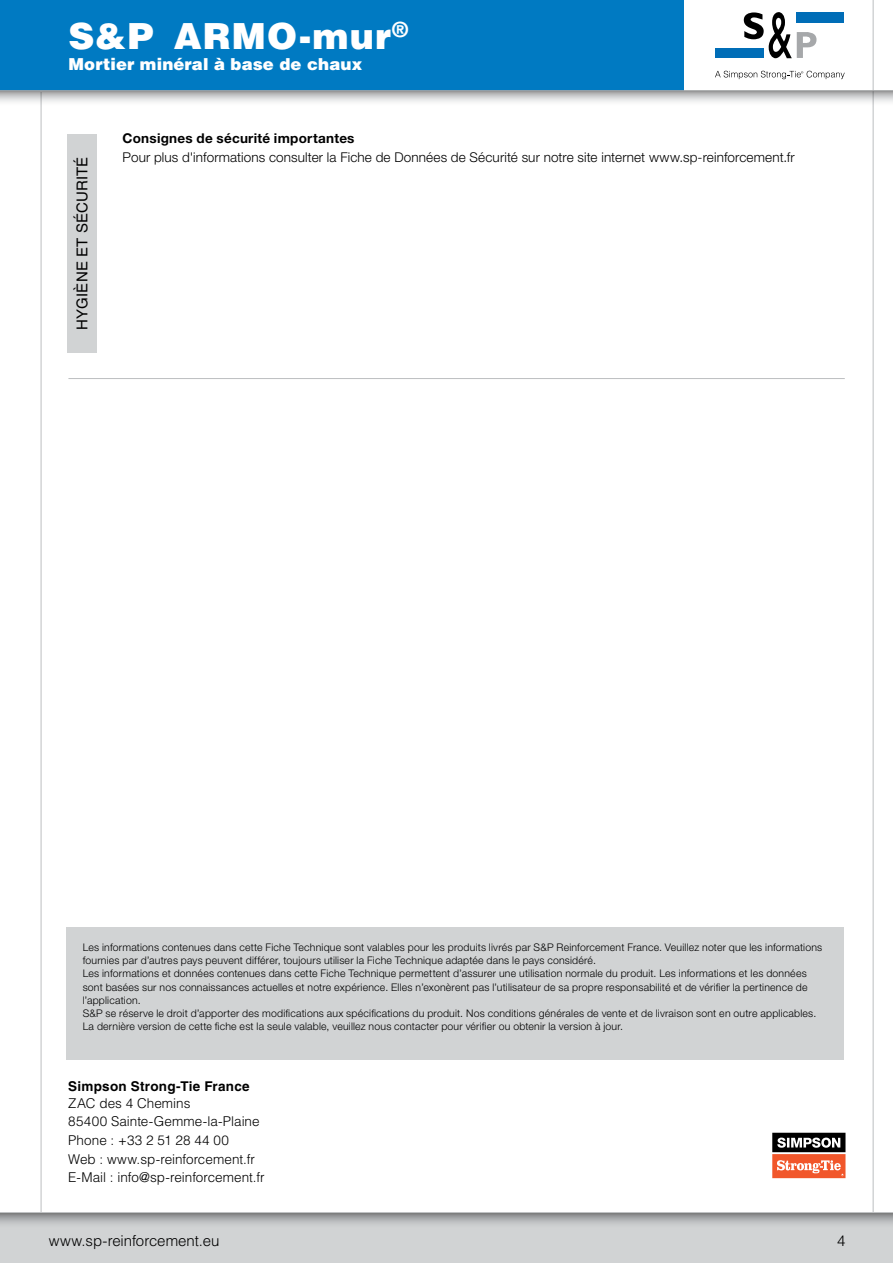
<style>
.page{position:relative;width:893px;height:1263px;background:#fff}
.page>*{position:absolute;margin:0;border:0;box-sizing:border-box;transform-origin:0 0}
.t1{font:900 36px "Helvetica LT Std";letter-spacing:.035em;color:#fff}
.t2{font:900 16.5px "Helvetica LT Std";letter-spacing:.005em;color:#fff}
.t3{font:300 15px "Helvetica LT Std";letter-spacing:-.005em;color:#000}
.t4{font:15px "Helvetica LT Std";letter-spacing:.01em;color:#000}
.t5{font:300 13.5px/18.6px "Helvetica LT Std";color:#000}
.t6{font:300 13.5px "Helvetica Neue LT Std";letter-spacing:.01em;color:#000}
.t7{font:700 13.5px "Helvetica Neue LT Std";letter-spacing:.02em;color:#000}
.t8{font:700 13.5px "Helvetica LT Std";letter-spacing:.02em;color:#000}
.t9{font:300 10.5px/13.2px "Helvetica Neue LT Std";letter-spacing:.02em;color:#000}
</style>
<div class="page">
<hr style="left:873px;top:0;width:1px;height:1263px;background:#bcbec0">
<hr style="left:41px;top:92px;width:1px;height:1171px;background:#bcbec0">
<div style="left:0;top:1212px;width:893px;height:51px;background:#d1d3d4"></div>
<svg style="left:0;top:1213px;width:893px;height:11px"></svg>
<hr style="left:0;top:1212px;width:893px;height:1px;background:#bcbec0">
<div style="left:0;top:0;width:683px;height:91px;background:#007ac2"></div>
<svg style="left:0;top:91px;width:893px;height:15px"></svg>
<hr style="left:0;top:90px;width:893px;height:1px;background:#bcbec0">
<div style="left:716px;top:48px;width:48px;height:10px;background:#006db7"></div>
<div style="left:796px;top:12px;width:48px;height:10px;background:#006db7"></div>
<svg style="left:744px;top:12px;width:72px;height:46px"></svg>
<svg style="left:715px;top:71px;width:130px;height:8px"></svg>
<hr style="left:68px;top:378px;width:777px;height:1px;background:#bcbec0">
<div style="left:67px;top:134px;width:30px;height:219px;background:#d1d3d4"></div>
<div style="left:66px;top:927px;width:778px;height:133px;background:#d1d3d4"></div>
<div style="left:768px;top:1129px;width:81px;height:53px;background:linear-gradient(to right,#fff,#fff)"></div>
<svg style="left:772px;top:1133px;width:73px;height:45px;background:#a96754"></svg>
<h1 class="t1" style="left:68px;top:13px;width:341px">S&amp;P ARMO-mur<sup>®</sup></h1>
<h2 class="t2" style="left:68px;top:54px;width:296px">Mortier minéral à base de chaux</h2>
<h3 class="t4" style="left:73px;top:330px;width:175px;rotate:-90deg">HYGIÈNE ET SÉCURITÉ</h3>
<p class="t7" style="left:123px;top:130px;width:233px">Consignes de sécurité importantes</p>
<p class="t6" style="left:123px;top:149px;width:674px">Pour plus d'informations consulter la Fiche de Données de Sécurité sur notre site internet www.sp-reinforcement.fr</p>
<p class="t9" style="left:83px;top:940px;width:741px">Les informations contenues dans cette Fiche Technique sont valables pour les produits livrés par S&amp;P Reinforcement France. Veuillez noter que les informations fournies par d’autres pays peuvent différer, toujours utiliser la Fiche Technique adaptée dans le pays considéré.<br>Les informations et données contenues dans cette Fiche Technique permettent d’assurer une utilisation normale du produit. Les informations et les données sont basées sur nos connaissances actuelles et notre expérience. Elles n’exonèrent pas l’utilisateur de sa propre responsabilité et de vérifier la pertinence de l’application.<br>S&amp;P se réserve le droit d’apporter des modifications aux spécifications du produit. Nos conditions générales de vente et de livraison sont en outre applicables.<br>La dernière version de cette fiche est la seule valable, veuillez nous contacter pour vérifier ou obtenir la version à jour.</p>
<p class="t8" style="left:68px;top:1078px;width:183px">Simpson Strong-Tie France</p>
<p class="t5" style="left:68px;top:1093px;width:198px">ZAC des 4 Chemins<br>85400 Sainte-Gemme-la-Plaine<br>Phone : +33 2 51 28 44 00<br>Web : www.sp-reinforcement.fr<br>E-Mail : info@sp-reinforcement.fr</p>
<h3 class="t3" style="left:49px;top:1231px;width:172px">www.sp-reinforcement.eu</h3>
<h3 class="t3" style="left:837px;top:1231px;width:10px">4</h3>
</div>
